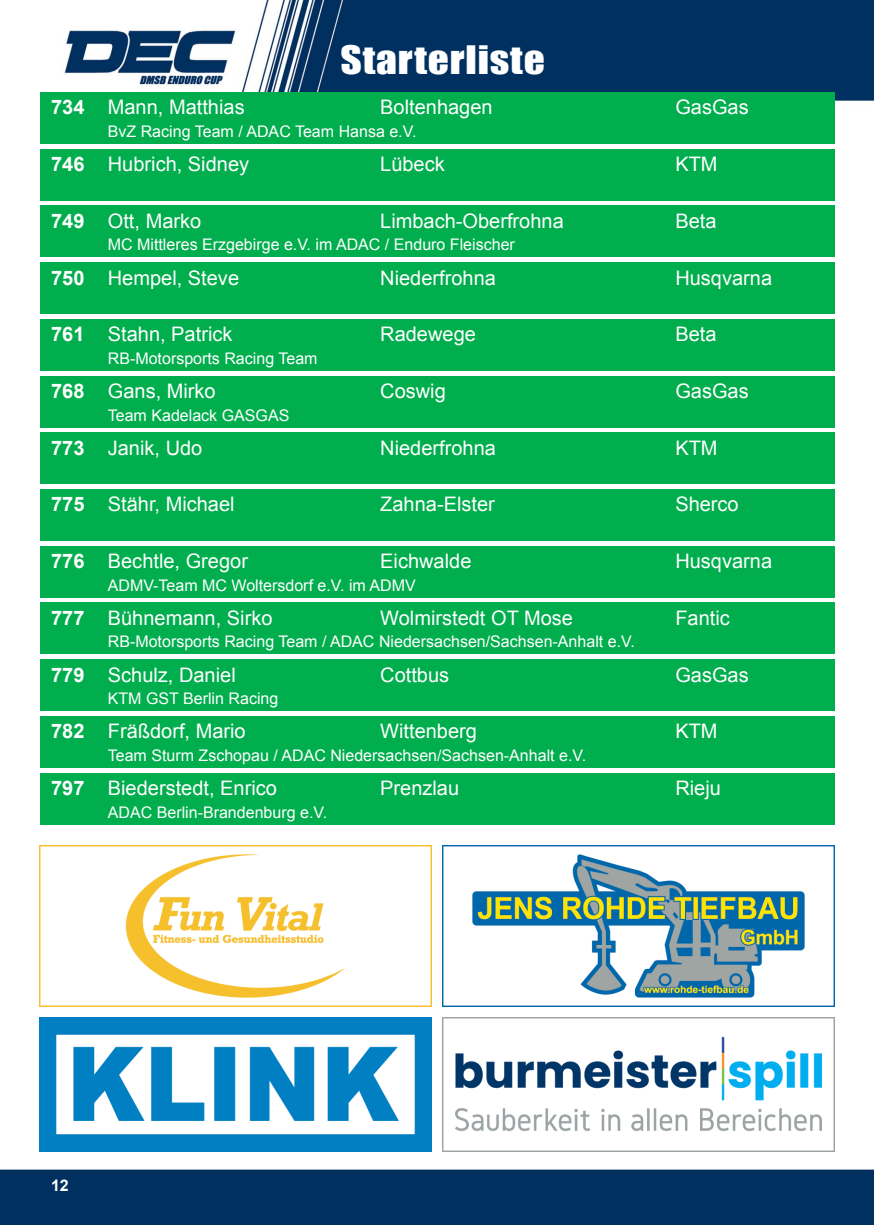
<style>
.page{position:relative;width:874px;height:1225px;background:#fff}
.page>*{position:absolute;margin:0;border:0;box-sizing:border-box;transform-origin:0 0}
.t1{font:36px "Impact";letter-spacing:.02em;color:#fff;scale:1.15 1}
.t2{font:20px "Arial";color:#fff}
.t3{font:16px "Arial";color:#fff}
.t4{font:700 16px "Arial";color:#fff}
.s1{font-weight:700}
</style>
<div class="page">
<img style="left:0;top:0;width:873px;height:1225px">
<div style="left:40px;top:149px;width:793px;height:51px;background:#00ae4d"></div>
<div style="left:40px;top:206px;width:793px;height:51px;background:#00ae4d"></div>
<div style="left:40px;top:262px;width:793px;height:52px;background:#00ae4d"></div>
<div style="left:40px;top:319px;width:793px;height:51px;background:#00ae4d"></div>
<div style="left:40px;top:376px;width:793px;height:51px;background:#00ae4d"></div>
<div style="left:40px;top:433px;width:793px;height:51px;background:#00ae4d"></div>
<div style="left:40px;top:489px;width:793px;height:51px;background:#00ae4d"></div>
<div style="left:40px;top:603px;width:793px;height:51px;background:#00ae4d"></div>
<div style="left:40px;top:659px;width:793px;height:51px;background:#00ae4d"></div>
<div style="left:40px;top:716px;width:793px;height:51px;background:#00ae4d"></div>
<div style="left:40px;top:773px;width:793px;height:51px;background:#00ae4d"></div>
<div style="left:40px;top:92px;width:793px;height:51px;background:#00ae4d"></div>
<div style="left:40px;top:546px;width:793px;height:51px;background:#00ae4d"></div>
<img style="left:40px;top:1018px;width:391px;height:133px">
<img style="left:442px;top:1018px;width:391px;height:133px">
<img style="left:40px;top:845px;width:391px;height:161px">
<img style="left:442px;top:845px;width:391px;height:161px">
<h1 class="t1" style="left:340px;top:32px;width:179px">Starterliste</h1>
<p class="t2" style="left:51px;top:94px;width:195px"><span class="s1">734</span> Mann, Matthias</p>
<p class="t2" style="left:380px;top:94px;width:114px">Boltenhagen</p>
<p class="t2" style="left:675px;top:94px;width:75px">GasGas</p>
<p class="t3" style="left:108px;top:121px;width:310px">BvZ Racing Team / ADAC Team Hansa e.V.</p>
<p class="t2" style="left:51px;top:151px;width:199px"><span class="s1">746</span> Hubrich, Sidney</p>
<p class="t2" style="left:380px;top:151px;width:66px">Lübeck</p>
<p class="t2" style="left:675px;top:151px;width:44px">KTM</p>
<p class="t2" style="left:51px;top:208px;width:152px"><span class="s1">749</span> Ott, Marko</p>
<p class="t2" style="left:380px;top:208px;width:185px">Limbach-Oberfrohna</p>
<p class="t2" style="left:675px;top:208px;width:43px">Beta</p>
<p class="t3" style="left:108px;top:234px;width:408px">MC Mittleres Erzgebirge e.V. im ADAC / Enduro Fleischer</p>
<p class="t2" style="left:51px;top:264px;width:189px"><span class="s1">750</span> Hempel, Steve</p>
<p class="t2" style="left:380px;top:264px;width:117px">Niederfrohna</p>
<p class="t2" style="left:675px;top:264px;width:98px">Husqvarna</p>
<p class="t2" style="left:51px;top:321px;width:183px"><span class="s1">761</span> Stahn, Patrick</p>
<p class="t2" style="left:380px;top:321px;width:97px">Radewege</p>
<p class="t2" style="left:675px;top:321px;width:43px">Beta</p>
<p class="t3" style="left:108px;top:348px;width:211px">RB-Motorsports Racing Team</p>
<p class="t2" style="left:51px;top:378px;width:166px"><span class="s1">768</span> Gans, Mirko</p>
<p class="t2" style="left:380px;top:378px;width:67px">Coswig</p>
<p class="t2" style="left:675px;top:378px;width:75px">GasGas</p>
<p class="t3" style="left:108px;top:404px;width:183px">Team Kadelack GASGAS</p>
<p class="t2" style="left:51px;top:434px;width:153px"><span class="s1">773</span> Janik, Udo</p>
<p class="t2" style="left:380px;top:434px;width:117px">Niederfrohna</p>
<p class="t2" style="left:675px;top:434px;width:44px">KTM</p>
<p class="t2" style="left:51px;top:491px;width:185px"><span class="s1">775</span> Stähr, Michael</p>
<p class="t2" style="left:380px;top:491px;width:116px">Zahna-Elster</p>
<p class="t2" style="left:675px;top:491px;width:65px">Sherco</p>
<p class="t2" style="left:51px;top:548px;width:198px"><span class="s1">776</span> Bechtle, Gregor</p>
<p class="t2" style="left:380px;top:548px;width:93px">Eichwalde</p>
<p class="t2" style="left:675px;top:548px;width:98px">Husqvarna</p>
<p class="t3" style="left:108px;top:574px;width:309px">ADMV-Team MC Woltersdorf e.V. im ADMV</p>
<p class="t2" style="left:51px;top:604px;width:223px"><span class="s1">777</span> Bühnemann, Sirko</p>
<p class="t2" style="left:380px;top:604px;width:194px">Wolmirstedt OT Mose</p>
<p class="t2" style="left:675px;top:604px;width:56px">Fantic</p>
<p class="t3" style="left:108px;top:631px;width:528px">RB-Motorsports Racing Team / ADAC Niedersachsen/Sachsen-Anhalt e.V.</p>
<p class="t2" style="left:51px;top:661px;width:186px"><span class="s1">779</span> Schulz, Daniel</p>
<p class="t2" style="left:380px;top:661px;width:70px">Cottbus</p>
<p class="t2" style="left:675px;top:661px;width:75px">GasGas</p>
<p class="t3" style="left:108px;top:688px;width:172px">KTM GST Berlin Racing</p>
<p class="t2" style="left:51px;top:718px;width:196px"><span class="s1">782</span> Fräßdorf, Mario</p>
<p class="t2" style="left:380px;top:718px;width:98px">Wittenberg</p>
<p class="t2" style="left:675px;top:718px;width:44px">KTM</p>
<p class="t3" style="left:108px;top:745px;width:479px">Team Sturm Zschopau / ADAC Niedersachsen/Sachsen-Anhalt e.V.</p>
<p class="t2" style="left:51px;top:775px;width:227px"><span class="s1">797</span> Biederstedt, Enrico</p>
<p class="t2" style="left:380px;top:775px;width:80px">Prenzlau</p>
<p class="t2" style="left:675px;top:775px;width:47px">Rieju</p>
<p class="t3" style="left:108px;top:801px;width:221px">ADAC Berlin-Brandenburg e.V.</p>
<p class="t4" style="left:51px;top:1175px;width:19px">12</p>
</div>
